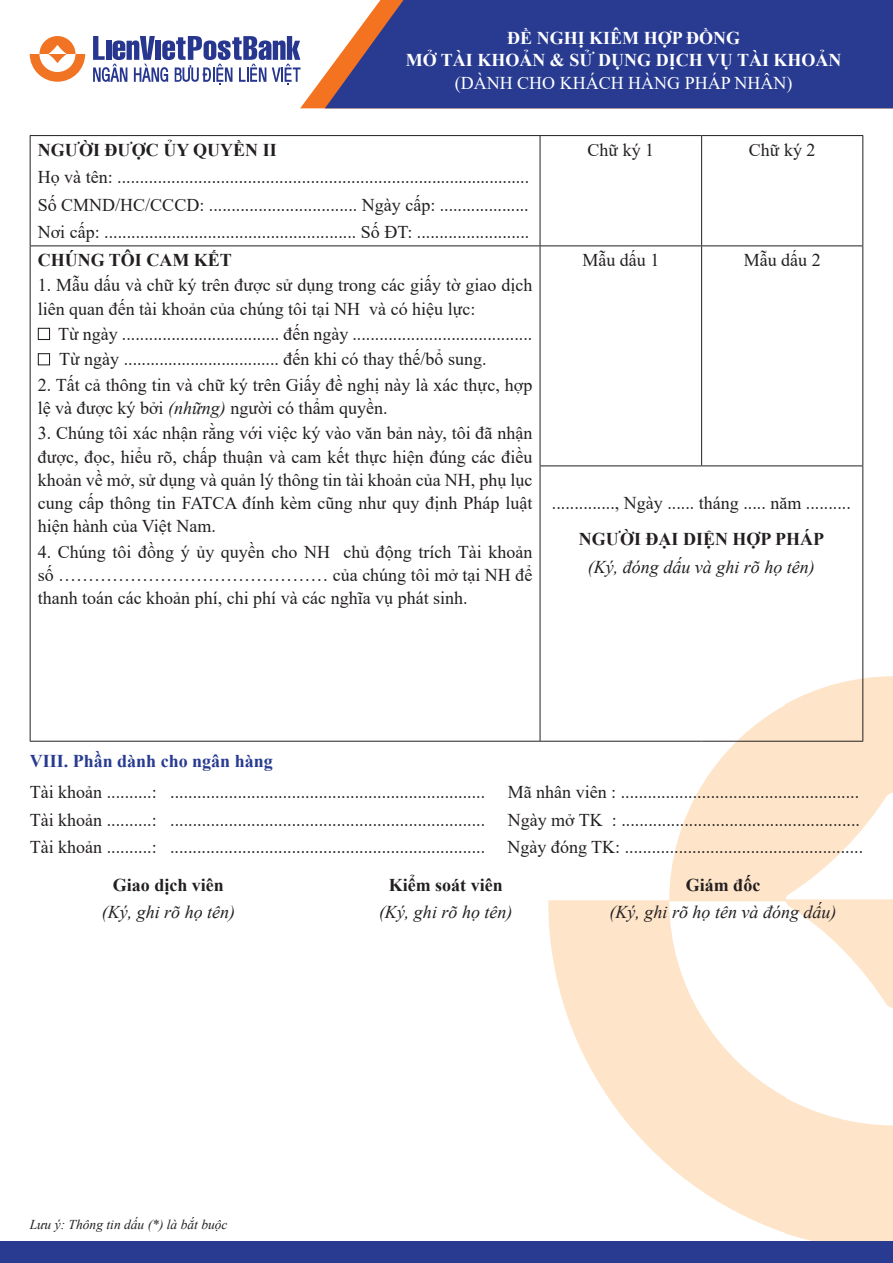
<style>
.page{position:relative;width:893px;height:1263px;background:#fff}
.page>*{position:absolute;margin:0;border:0;box-sizing:border-box;transform-origin:0 0}
.text_1{font:18px/23.2px "Times New Roman";color:#231f20}
.text_1-2{font:700 18px "Times New Roman";color:#231f20}
.text_1-3{font:italic 18px "Times New Roman";color:#231f20}
.t1{font:700 18px/22.5px "Times New Roman";color:#fff;text-align:center}
.t2{font:18px "Times New Roman";color:#fff}
.head_1{font:700 18px "Times New Roman";color:#283b91}
.head_1-2{font:italic 13.5px "Times New Roman";color:#231f20}
.s1{font-style:italic}
</style>
<div class="page">
<svg style="left:785px;top:1098px;width:108px;height:144px;background:#fce6cf"></svg>
<svg style="left:548px;top:900px;width:238px;height:333px;fill:#fee4c9"></svg>
<svg style="left:669px;top:676px;width:224px;height:332px"></svg>
<div style="left:0;top:1242px;width:893px;height:21px;background:#283b91"></div>
<svg style="left:300px;top:75px;width:25px;height:33px"></svg>
<svg style="left:325px;top:0;width:568px;height:108px;background:#364390"></svg>
<svg style="left:93px;top:36px;width:208px;height:49px"></svg>
<svg style="left:30px;top:36px;width:55px;height:46px"></svg>
<hr style="left:30px;top:135px;width:510px;height:1px;background:#231f20">
<hr style="left:30px;top:136px;width:1px;height:109px;background:#231f20">
<hr style="left:540px;top:135px;width:162px;height:1px;background:#231f20">
<hr style="left:540px;top:136px;width:1px;height:109px;background:#231f20">
<hr style="left:702px;top:135px;width:161px;height:1px;background:#231f20">
<hr style="left:701px;top:136px;width:1px;height:109px;background:#231f20">
<hr style="left:862px;top:136px;width:1px;height:109px;background:#231f20">
<hr style="left:30px;top:245px;width:510px;height:1px;background:#231f20">
<hr style="left:30px;top:246px;width:1px;height:220px;background:#231f20">
<hr style="left:540px;top:245px;width:162px;height:1px;background:#231f20">
<hr style="left:540px;top:246px;width:1px;height:219px;background:#231f20">
<hr style="left:702px;top:245px;width:161px;height:1px;background:#231f20">
<hr style="left:701px;top:246px;width:1px;height:219px;background:#231f20">
<hr style="left:862px;top:246px;width:1px;height:219px;background:#231f20">
<hr style="left:30px;top:466px;width:1px;height:275px;background:#231f20">
<hr style="left:540px;top:465px;width:162px;height:1px;background:#231f20">
<hr style="left:540px;top:466px;width:1px;height:275px;background:#231f20">
<hr style="left:702px;top:465px;width:161px;height:1px;background:#231f20">
<hr style="left:862px;top:466px;width:1px;height:275px;background:#231f20">
<hr style="left:30px;top:741px;width:510px;height:1px;background:#231f20">
<hr style="left:540px;top:741px;width:162px;height:1px;background:#231f20">
<hr style="left:702px;top:741px;width:161px;height:1px;background:#231f20">
<div style="left:38px;top:328px;width:12px;height:12px;border:1px solid #231f20"></div>
<div style="left:38px;top:353px;width:12px;height:12px;border:1px solid #231f20"></div>
<p class="t1" style="left:406px;top:26px;width:437px">ĐỀ NGHỊ KIÊM HỢP ĐỒNG<br>MỞ TÀI KHOẢN &amp; SỬ DỤNG DỊCH VỤ TÀI KHOẢN</p>
<p class="t2" style="left:455px;top:70px;width:339px">(DÀNH CHO KHÁCH HÀNG PHÁP NHÂN)</p>
<p class="text_1-2" style="left:38px;top:137px;width:240px">NGƯỜI ĐƯỢC ỦY QUYỀN II</p>
<p class="text_1" style="left:38px;top:165px;width:493px">Họ và tên: ............................................................................................</p>
<p class="text_1" style="left:38px;top:192px;width:492px">Số CMND/HC/CCCD: ................................. Ngày cấp: ....................</p>
<p class="text_1" style="left:38px;top:220px;width:493px">Nơi cấp: ........................................................ Số ĐT: .........................</p>
<p class="text_1-2" style="left:38px;top:247px;width:196px">CHÚNG TÔI CAM KẾT</p>
<p class="text_1" style="left:38px;top:273px;width:496px">1. Mẫu dấu và chữ ký trên được sử dụng trong các giấy tờ giao dịch liên quan đến tài khoản của chúng tôi tại NH và có hiệu lực:</p>
<p class="text_1" style="left:58px;top:322px;width:476px">Từ ngày ................................... đến ngày ........................................</p>
<p class="text_1" style="left:59px;top:347px;width:429px">Từ ngày ................................... đến khi có thay thế/bổ sung.</p>
<p class="text_1" style="left:38px;top:373px;width:496px">2. Tất cả thông tin và chữ ký trên Giấy đề nghị này là xác thực, hợp lệ và được ký bởi <span class="s1">(những)</span> người có thẩm quyền.</p>
<p class="text_1" style="left:38px;top:421px;width:496px;text-align:justify">3. Chúng tôi xác nhận rằng với việc ký vào văn bản này, tôi đã nhận được, đọc, hiểu rõ, chấp thuận và cam kết thực hiện đúng các điều khoản về mở, sử dụng và quản lý thông tin tài khoản của NH, phụ lục cung cấp thông tin FATCA đính kèm cũng như quy định Pháp luật hiện hành của Việt Nam.</p>
<p class="text_1" style="left:38px;top:540px;width:496px;text-align:justify">4. Chúng tôi đồng ý ủy quyền cho NH chủ động trích Tài khoản số ……………………………………… của chúng tôi mở tại NH để thanh toán các khoản phí, chi phí và các nghĩa vụ phát sinh.</p>
<p class="text_1" style="left:587px;top:137px;width:68px">Chữ ký 1</p>
<p class="text_1" style="left:749px;top:137px;width:68px">Chữ ký 2</p>
<p class="text_1" style="left:582px;top:248px;width:78px">Mẫu dấu 1</p>
<p class="text_1" style="left:744px;top:248px;width:78px">Mẫu dấu 2</p>
<p class="text_1" style="left:552px;top:491px;width:300px">.............., Ngày ...... tháng ..... năm ..........</p>
<p class="text_1-2" style="left:579px;top:526px;width:247px">NGƯỜI ĐẠI DIỆN HỢP PHÁP</p>
<p class="text_1-3" style="left:588px;top:554px;width:228px">(Ký, đóng dấu và ghi rõ họ tên)</p>
<p class="head_1" style="left:30px;top:747px;width:245px">VIII. Phần dành cho ngân hàng</p>
<p class="text_1" style="left:30px;top:780px;width:457px">Tài khoản ..........: ......................................................................</p>
<p class="text_1" style="left:508px;top:780px;width:353px">Mã nhân viên : .....................................................</p>
<p class="text_1" style="left:30px;top:808px;width:457px">Tài khoản ..........: ......................................................................</p>
<p class="text_1" style="left:508px;top:808px;width:354px">Ngày mở TK : .....................................................</p>
<p class="text_1" style="left:30px;top:835px;width:835px">Tài khoản ..........: ...................................................................... Ngày đóng TK: .....................................................</p>
<p class="text_1-2" style="left:113px;top:871px;width:113px">Giao dịch viên</p>
<p class="text_1-3" style="left:102px;top:900px;width:135px">(Ký, ghi rõ họ tên)</p>
<p class="text_1-2" style="left:389px;top:871px;width:115px">Kiểm soát viên</p>
<p class="text_1-3" style="left:379px;top:900px;width:135px">(Ký, ghi rõ họ tên)</p>
<p class="text_1-2" style="left:686px;top:871px;width:76px">Giám đốc</p>
<p class="text_1-3" style="left:610px;top:900px;width:228px">(Ký, ghi rõ họ tên và đóng dấu)</p>
<p class="head_1-2" style="left:30px;top:1215px;width:199px">Lưu ý: Thông tin dấu (*) là bắt buộc</p>
</div>
